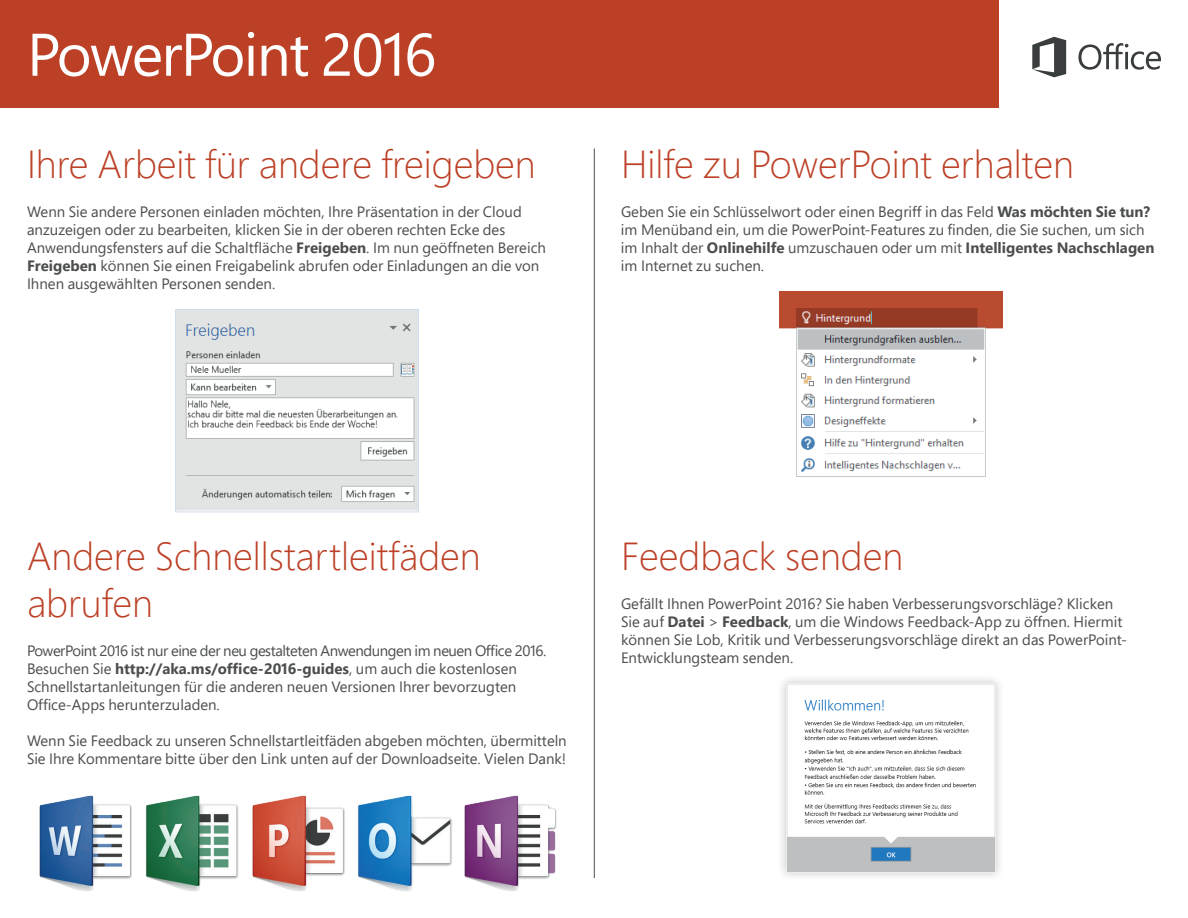
<style>
.page{position:relative;width:1188px;height:918px;background:#fff}
.page>*{position:absolute;margin:0;border:0;box-sizing:border-box;transform-origin:0 0}
.t1{font:60px "Segoe Pro";letter-spacing:-.025em;color:#fff}
.t2{font:300 39px/46.8px "Segoe Pro";color:#bc4026}
.t3{font:15px/18px "Segoe Pro";color:#4c4e4e}
.s1{font-weight:700}
</style>
<div class="page">
<div style="left:0;top:0;width:999px;height:108px;background:#bc4026"></div>
<svg style="left:1078px;top:43px;width:83px;height:27px"></svg>
<svg style="left:1032px;top:37px;width:34px;height:40px"></svg>
<img style="left:39px;top:795px;width:518px;height:96px">
<hr style="left:594px;top:148px;width:1px;height:730px;background:#4c4e4e">
<div style="left:777px;top:674px;width:228px;height:207px;background:#231f20;opacity:.25"></div>
<img style="left:786px;top:683px;width:210px;height:189px">
<img style="left:780px;top:291px;width:222px;height:186px">
<img style="left:177px;top:311px;width:240px;height:199px">
<div style="left:175px;top:309px;width:244px;height:203px;border:1px solid #cfdff0"></div>
<h1 class="t1" style="left:27px;top:13px;width:411px">PowerPoint 2016</h1>
<h2 class="t2" style="left:27px;top:140px;width:510px">Ihre Arbeit für andere freigeben</h2>
<p class="t3" style="left:27px;top:202px;width:521px">Wenn Sie andere Personen einladen möchten, Ihre Präsentation in der Cloud anzuzeigen oder zu bearbeiten, klicken Sie in der oberen rechten Ecke des Anwendungsfensters auf die Schaltfläche <span class="s1">Freigeben</span>. Im nun geöffneten Bereich <span class="s1">Freigeben</span> können Sie einen Freigabelink abrufen oder Einladungen an die von Ihnen ausgewählten Personen senden.</p>
<h2 class="t2" style="left:621px;top:140px;width:455px">Hilfe zu PowerPoint erhalten</h2>
<p class="t3" style="left:621px;top:202px;width:535px">Geben Sie ein Schlüsselwort oder einen Begriff in das Feld <span class="s1">Was möchten Sie tun? </span>im Menüband ein, um die PowerPoint-Features zu finden, die Sie suchen, um sich im Inhalt der <span class="s1">Onlinehilfe</span> umzuschauen oder um mit <span class="s1">Intelligentes Nachschlagen </span>im Internet zu suchen.</p>
<h2 class="t2" style="left:27px;top:532px;width:455px">Andere Schnellstartleitfäden abrufen</h2>
<p class="t3" style="left:27px;top:641px;width:521px">PowerPoint 2016 ist nur eine der neu gestalteten Anwendungen im neuen Office 2016.<br>Besuchen Sie <span class="s1">http://aka.ms/office-2016-guides</span>, um auch die kostenlosen Schnellstartanleitungen für die anderen neuen Versionen Ihrer bevorzugten Office-Apps herunterzuladen.</p>
<p class="t3" style="left:27px;top:731px;width:541px">Wenn Sie Feedback zu unseren Schnellstartleitfäden abgeben möchten, übermitteln<br>Sie Ihre Kommentare bitte über den Link unten auf der Downloadseite. Vielen Dank!</p>
<h2 class="t2" style="left:621px;top:532px;width:284px">Feedback senden</h2>
<p class="t3" style="left:621px;top:594px;width:508px">Gefällt Ihnen PowerPoint 2016? Sie haben Verbesserungsvorschläge? Klicken Sie auf <span class="s1">Datei</span> &gt; <span class="s1">Feedback</span>, um die Windows Feedback-App zu öffnen. Hiermit können Sie Lob, Kritik und Verbesserungsvorschläge direkt an das PowerPoint-Entwicklungsteam senden.</p>
</div>
